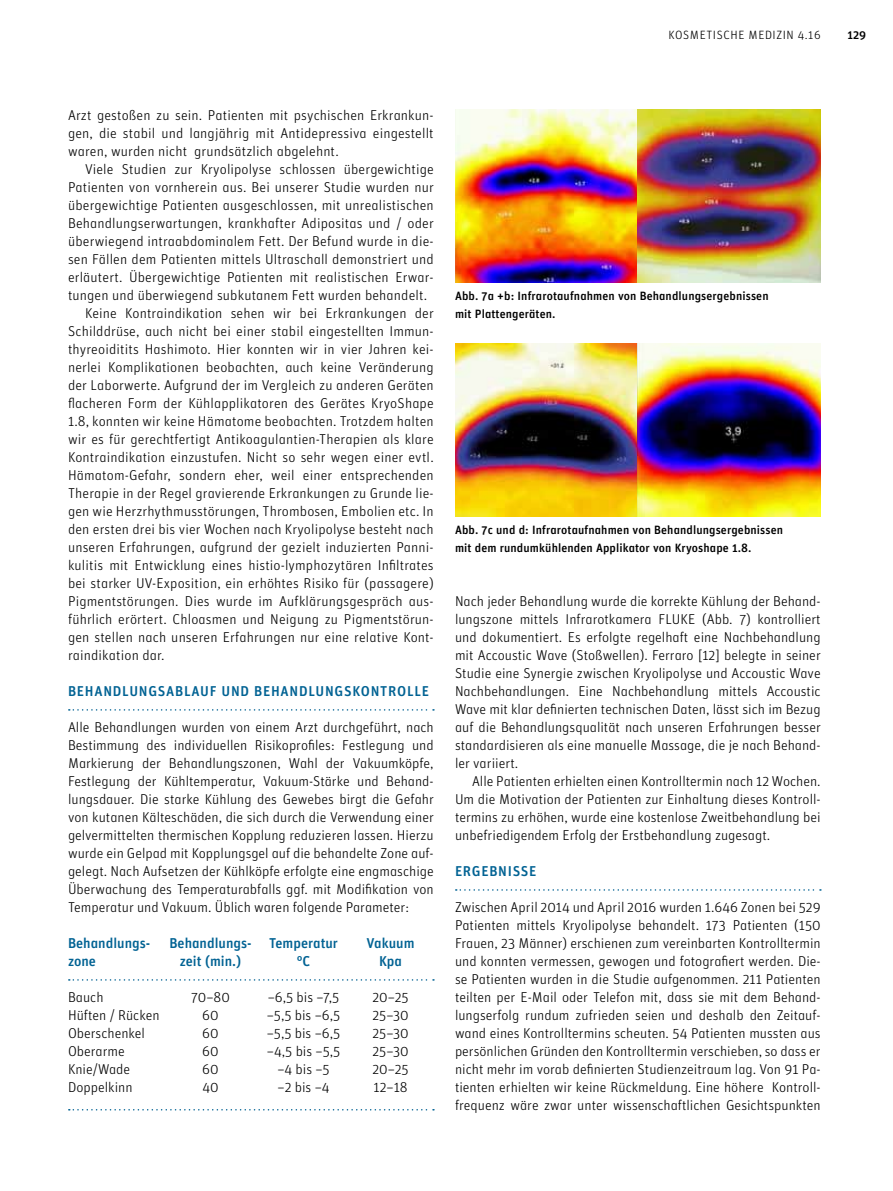
<style>
.page{position:relative;width:893px;height:1191px;background:#fff}
.page>*{position:absolute;margin:0;border:0;box-sizing:border-box;transform-origin:0 0}
.t1{font:14.25px/18px "Unit Light Alternate";letter-spacing:.01em;color:#000;text-align:justify}
.t2{font:14.25px "Unit Medium Alternate";letter-spacing:.05em;color:#006293}
.t3{font:14.25px "Unit Medium Alternate";color:#006293}
.t4{font:14.25px "Unit Medium Alternate";letter-spacing:.03em;color:#006293}
.t5{font:12px/18px "Unit Medium Alternate";letter-spacing:.01em;color:#000}
.t6{font:12px "Unit Light Alternate";letter-spacing:.05em;color:#000}
</style>
<div class="page">
<svg style="left:69px;top:709px;width:365px;height:1px"></svg>
<svg style="left:456px;top:889px;width:365px;height:1px"></svg>
<svg style="left:69px;top:979px;width:365px;height:1px"></svg>
<svg style="left:69px;top:1109px;width:365px;height:1px"></svg>
<img style="left:455px;top:110px;width:366px;height:172px">
<img style="left:455px;top:344px;width:366px;height:172px">
<p class="t6" style="left:668px;top:28px;width:154px">KOSMETISCHE MEDIZIN 4.16</p>
<p class="t5" style="left:848px;top:26px;width:20px">129</p>
<p class="t1" style="left:68px;top:106px;width:367px">Arzt gestoßen zu sein. Patienten mit psychischen Erkrankun&shy;gen, die stabil und langjährig mit Antidepressiva eingestellt waren, wurden nicht grundsätzlich abgelehnt.</p>
<p class="t1" style="left:85px;top:160px;width:350px">Viele Studien zur Kryolipolyse schlossen übergewichtige</p>
<p class="t1" style="left:68px;top:178px;width:367px">Patienten von vornherein aus. Bei unserer Studie wurden nur</p>
<p class="t1" style="left:68px;top:196px;width:367px">übergewichtige Patienten ausgeschlossen, mit unrealistischen</p>
<p class="t1" style="left:68px;top:214px;width:367px">Behandlungserwartungen, krankhafter Adipositas und / oder</p>
<p class="t1" style="left:68px;top:232px;width:367px">überwiegend intraabdominalem Fett. Der Befund wurde in die-</p>
<p class="t1" style="left:68px;top:250px;width:367px">sen Fällen dem Patienten mittels Ultraschall demonstriert und</p>
<p class="t1" style="left:68px;top:268px;width:367px">erläutert. Übergewichtige Patienten mit realistischen Erwar-</p>
<p class="t1" style="left:68px;top:286px;width:361px">tungen und überwiegend subkutanem Fett wurden behandelt.</p>
<p class="t1" style="left:85px;top:304px;width:350px">Keine Kontraindikation sehen wir bei Erkrankungen der</p>
<p class="t1" style="left:68px;top:322px;width:367px">Schilddrüse, auch nicht bei einer stabil eingestellten Immun-</p>
<p class="t1" style="left:68px;top:340px;width:367px">thyreoiditits Hashimoto. Hier konnten wir in vier Jahren kei-</p>
<p class="t1" style="left:68px;top:358px;width:367px">nerlei Komplikationen beobachten, auch keine Veränderung</p>
<p class="t1" style="left:68px;top:376px;width:367px">der Laborwerte. Aufgrund der im Vergleich zu anderen Geräten</p>
<p class="t1" style="left:68px;top:394px;width:367px">flacheren Form der Kühlapplikatoren des Gerätes KryoShape</p>
<p class="t1" style="left:68px;top:412px;width:367px">1.8, konnten wir keine Hämatome beobachten. Trotzdem halten</p>
<p class="t1" style="left:68px;top:430px;width:367px">wir es für gerechtfertigt Antikoagulantien-Therapien als klare</p>
<p class="t1" style="left:68px;top:448px;width:367px">Kontraindikation einzustufen. Nicht so sehr wegen einer evtl.</p>
<p class="t1" style="left:68px;top:466px;width:367px">Hämatom-Gefahr, sondern eher, weil einer entsprechenden</p>
<p class="t1" style="left:68px;top:484px;width:367px">Therapie in der Regel gravierende Erkrankungen zu Grunde lie-</p>
<p class="t1" style="left:68px;top:502px;width:367px">gen wie Herzrhythmusstörungen, Thrombosen, Embolien etc. In</p>
<p class="t1" style="left:68px;top:520px;width:367px">den ersten drei bis vier Wochen nach Kryolipolyse besteht nach</p>
<p class="t1" style="left:68px;top:538px;width:367px">unseren Erfahrungen, aufgrund der gezielt induzierten Panni-</p>
<p class="t1" style="left:68px;top:556px;width:367px">kulitis mit Entwicklung eines histio-lymphozytären Infiltrates</p>
<p class="t1" style="left:68px;top:574px;width:367px">bei starker UV-Exposition, ein erhöhtes Risiko für (passagere)</p>
<p class="t1" style="left:68px;top:592px;width:367px">Pigmentstörungen. Dies wurde im Aufklärungsgespräch aus-</p>
<p class="t1" style="left:68px;top:610px;width:367px">führlich erörtert. Chloasmen und Neigung zu Pigmentstörun-</p>
<p class="t1" style="left:68px;top:628px;width:367px">gen stellen nach unseren Erfahrungen nur eine relative Kont-</p>
<p class="t1" style="left:68px;top:646px;width:98px">raindikation dar.</p>
<p class="t2" style="left:68px;top:682px;width:363px">BEHANDLUNGSABLAUF UND BEHANDLUNGSKONTROLLE</p>
<p class="t1" style="left:68px;top:718px;width:367px">Alle Behandlungen wurden von einem Arzt durchgeführt, nach Bestimmung des individuellen Risikoprofiles: Festlegung und Markierung der Behandlungszonen, Wahl der Vakuumköpfe, Festlegung der Kühltemperatur, Vakuum-Stärke und Behand&shy;lungsdauer. Die starke Kühlung des Gewebes birgt die Gefahr von kutanen Kälteschäden, die sich durch die Verwendung einer gelvermittelten thermischen Kopplung reduzieren lassen. Hierzu wurde ein Gelpad mit Kopplungsgel auf die behandelte Zone auf&shy;gelegt. Nach Aufsetzen der Kühlköpfe erfolgte eine engmaschige Überwachung des Temperaturabfalls ggf. mit Modifikation von Temperatur und Vakuum. Üblich waren folgende Parameter:</p>
<p class="t3" style="left:68px;top:934px;width:84px">Behandlungs-</p>
<p class="t3" style="left:169px;top:934px;width:170px">Behandlungs- Temperatur</p>
<p class="t4" style="left:366px;top:934px;width:50px">Vakuum</p>
<p class="t4" style="left:68px;top:952px;width:30px">zone</p>
<p class="t4" style="left:180px;top:952px;width:63px">zeit (min.)</p>
<p class="t4" style="left:297px;top:952px;width:15px">°C</p>
<p class="t4" style="left:379px;top:952px;width:25px">Kpa</p>
<p class="t1" style="left:68px;top:988px;width:37px">Bauch</p>
<p class="t1" style="left:191px;top:988px;width:40px">70–80</p>
<p class="t1" style="left:268px;top:988px;width:73px">–6,5 bis –7,5</p>
<p class="t1" style="left:372px;top:988px;width:38px">20–25</p>
<p class="t1" style="left:68px;top:1006px;width:93px">Hüften / Rücken</p>
<p class="t1" style="left:202px;top:1006px;width:18px">60</p>
<p class="t1" style="left:267px;top:1006px;width:75px">–5,5 bis –6,5</p>
<p class="t1" style="left:372px;top:1006px;width:38px">25–30</p>
<p class="t1" style="left:68px;top:1024px;width:78px">Oberschenkel</p>
<p class="t1" style="left:202px;top:1024px;width:18px">60</p>
<p class="t1" style="left:267px;top:1024px;width:75px">–5,5 bis –6,5</p>
<p class="t1" style="left:372px;top:1024px;width:38px">25–30</p>
<p class="t1" style="left:68px;top:1042px;width:58px">Oberarme</p>
<p class="t1" style="left:202px;top:1042px;width:18px">60</p>
<p class="t1" style="left:267px;top:1042px;width:75px">–4,5 bis –5,5</p>
<p class="t1" style="left:372px;top:1042px;width:38px">25–30</p>
<p class="t1" style="left:68px;top:1060px;width:64px">Knie/Wade</p>
<p class="t1" style="left:202px;top:1060px;width:18px">60</p>
<p class="t1" style="left:277px;top:1060px;width:54px">–4 bis –5</p>
<p class="t1" style="left:372px;top:1060px;width:38px">20–25</p>
<p class="t1" style="left:68px;top:1078px;width:66px">Doppelkinn</p>
<p class="t1" style="left:202px;top:1078px;width:18px">40</p>
<p class="t1" style="left:277px;top:1078px;width:54px">–2 bis –4</p>
<p class="t1" style="left:373px;top:1078px;width:36px">12–18</p>
<p class="t5" style="left:455px;top:287px;width:315px">Abb. 7a +b: Infrarotaufnahmen von Behandlungsergebnissen mit Plattengeräten.</p>
<p class="t5" style="left:455px;top:521px;width:330px">Abb. 7c und d: Infrarotaufnahmen von Behandlungsergebnissen mit dem rundumkühlenden Applikator von Kryoshape 1.8.</p>
<p class="t1" style="left:455px;top:592px;width:367px">Nach jeder Behandlung wurde die korrekte Kühlung der Behand&shy;lungszone mittels Infrarotkamera FLUKE (Abb. 7) kontrolliert und dokumentiert. Es erfolgte regelhaft eine Nachbehandlung mit Accoustic Wave (Stoßwellen). Ferraro [12] belegte in seiner Studie eine Synergie zwischen Kryolipolyse und Accoustic Wave Nachbehandlungen. Eine Nachbehandlung mittels Accoustic Wave mit klar definierten technischen Daten, lässt sich im Bezug auf die Behandlungsqualität nach unseren Erfahrungen besser standardisieren als eine manuelle Massage, die je nach Behand&shy;ler variiert.</p>
<p class="t1" style="left:455px;top:772px;width:367px;text-indent:17px">Alle Patienten erhielten einen Kontrolltermin nach 12 Wochen.<br>Um die Motivation der Patienten zur Einhaltung dieses Kontroll&shy;termins zu erhöhen, wurde eine kostenlose Zweitbehandlung bei unbefriedigendem Erfolg der Erstbehandlung zugesagt.</p>
<p class="t2" style="left:455px;top:863px;width:83px">ERGEBNISSE</p>
<p class="t1" style="left:455px;top:898px;width:367px">Zwischen April 2014 und April 2016 wurden 1.646 Zonen bei 529<br>Patienten mittels Kryolipolyse behandelt. 173 Patienten (150<br>Frauen, 23 Männer) erschienen zum vereinbarten Kontrolltermin und konnten vermessen, gewogen und fotografiert werden. Die&shy;se Patienten wurden in die Studie aufgenommen. 211 Patienten teilten per E-Mail oder Telefon mit, dass sie mit dem Behand&shy;lungserfolg rundum zufrieden seien und deshalb den Zeitauf&shy;wand eines Kontrolltermins scheuten. 54 Patienten mussten aus persönlichen Gründen den Kontrolltermin verschieben, so dass er nicht mehr im vorab definierten Studienzeitraum lag. Von 91 Pa&shy;tienten erhielten wir keine Rückmeldung. Eine höhere Kontroll&shy;frequenz wäre zwar unter wissenschaftlichen Gesichtspunkten</p>
</div>
